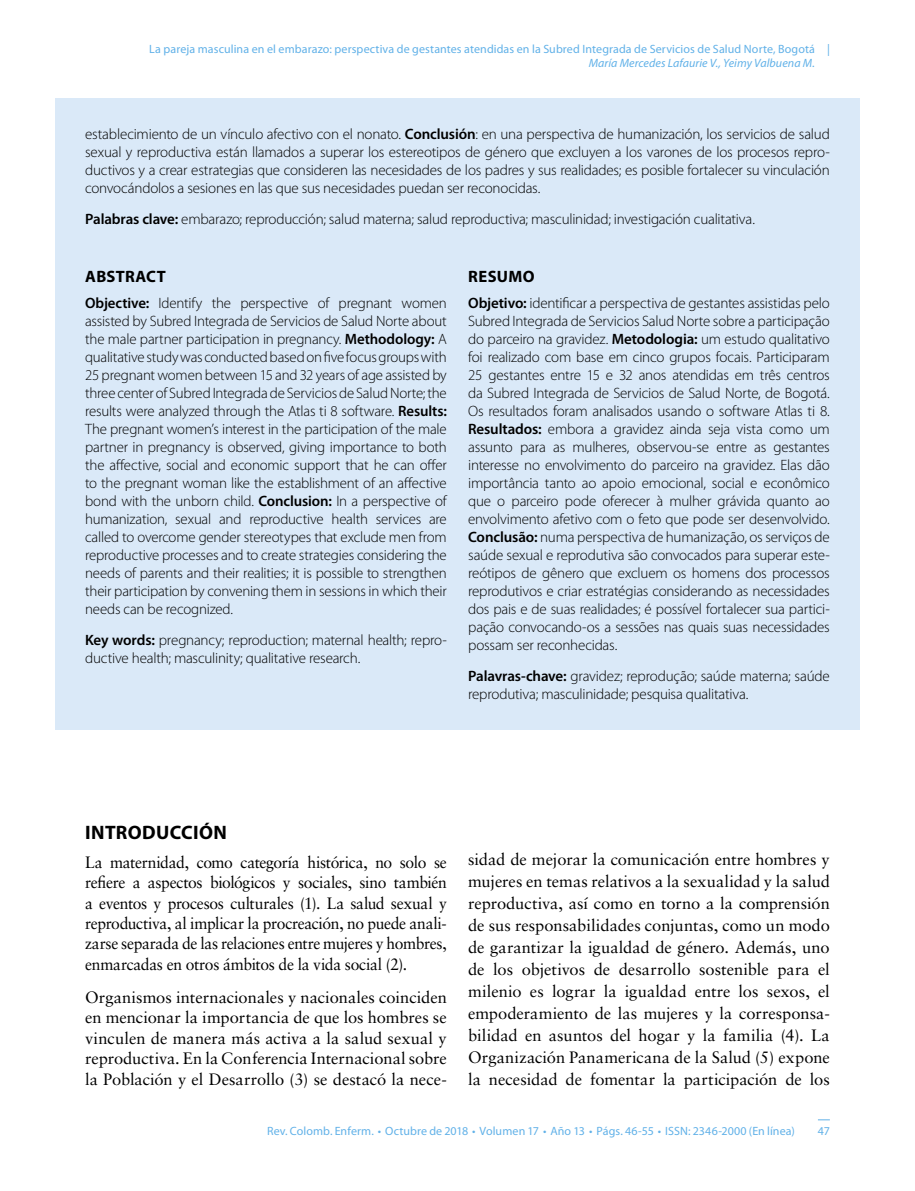
<style>
.page{position:relative;width:915px;height:1191px;background:#fff}
.page>*{position:absolute;margin:0;border:0;box-sizing:border-box;transform-origin:0 0}
.t1{font:700 19.5px "Myriad Pro";letter-spacing:.015em;color:#000}
.t2{font:16.5px/21.9px "Sabon LT Std";letter-spacing:-.005em;color:#000;text-align:justify}
.t3{font:16.5px/20.4px "Sabon LT Std";letter-spacing:-.005em;color:#000;text-align:justify;scale:.95 1}
.t4{font:700 16.5px "Myriad Pro";letter-spacing:.02em;color:#000}
.t5{font:300 15px/18px "Myriad Pro";letter-spacing:-.015em;color:#000;text-align:justify}
.t6{font:12px "Myriad Pro";letter-spacing:.01em;color:#61b1e8}
.t7{font:italic 12px "Myriad Pro";letter-spacing:.01em;color:#61b1e8}
.s1{font-weight:600}
</style>
<div class="page">
<div style="left:55px;top:98px;width:804px;height:631px;background:#dae9f8"></div>
<p class="t6" style="left:149px;top:41px;width:681px">La pareja masculina en el embarazo: perspectiva de gestantes atendidas en la Subred Integrada de Servicios de Salud Norte, Bogotá |</p>
<p class="t7" style="left:588px;top:56px;width:227px">María Mercedes Lafaurie V., Yeimy Valbuena M.</p>
<p class="t5" style="left:85px;top:125px;width:746px">establecimiento de un vínculo afectivo con el nonato. <span class="s1">Conclusión</span>: en una perspectiva de humanización, los servicios de salud sexual y reproductiva están llamados a superar los estereotipos de género que excluyen a los varones de los procesos repro&shy;ductivos y a crear estrategias que consideren las necesidades de los padres y sus realidades; es posible fortalecer su vinculación convocándolos a sesiones en las que sus necesidades puedan ser reconocidas.</p>
<p class="t5" style="left:85px;top:210px;width:671px"><span class="s1">Palabras clave:</span> embarazo; reproducción; salud materna; salud reproductiva; masculinidad; investigación cualitativa.</p>
<p class="t4" style="left:85px;top:265px;width:82px">ABSTRACT</p>
<p class="t5" style="left:85px;top:294px;width:363px"><span class="s1">Objective:</span> Identify the perspective of pregnant women assisted by Subred Integrada de Servicios de Salud Norte about the male partner participation in pregnancy. <span class="s1">Methodology:</span> A qualitative study was conducted based on five focus groups with 25 pregnant women between 15 and 32 years of age assisted by three center of Subred Integrada de Servicios de Salud Norte; the results were analyzed through the Atlas ti 8 software. <span class="s1">Results:<br></span>The pregnant women’s interest in the participation of the male partner in pregnancy is observed, giving importance to both the affective, social and economic support that he can offer to the pregnant woman like the establishment of an affective bond with the unborn child. <span class="s1">Conclusion:</span> In a perspective of humanization, sexual and reproductive health services are called to overcome gender stereotypes that exclude men from reproductive processes and to create strategies considering the needs of parents and their realities; it is possible to strengthen their participation by convening them in sessions in which their needs can be recognized.</p>
<p class="t5" style="left:85px;top:631px;width:363px"><span class="s1">Key words:</span> pregnancy; reproduction; maternal health; repro&shy;ductive health; masculinity; qualitative research.</p>
<p class="t4" style="left:468px;top:265px;width:68px">RESUMO</p>
<p class="t5" style="left:468px;top:294px;width:363px"><span class="s1">Objetivo:</span> identificar a perspectiva de gestantes assistidas pelo Subred Integrada de Servicios Salud Norte sobre a participação do parceiro na gravidez. <span class="s1">Metodologia:</span> um estudo qualitativo foi realizado com base em cinco grupos focais. Participaram 25 gestantes entre 15 e 32 anos atendidas em três centros da Subred Integrada de Servicios de Salud Norte, de Bogotá.<br>Os resultados foram analisados usando o software Atlas ti 8.<br><span class="s1">Resultados:</span> embora a gravidez ainda seja vista como um assunto para as mulheres, observou-se entre as gestantes interesse no envolvimento do parceiro na gravidez. Elas dão importância tanto ao apoio emocional, social e econômico que o parceiro pode oferecer à mulher grávida quanto ao envolvimento afetivo com o feto que pode ser desenvolvido.<br><span class="s1">Conclusão:</span> numa perspectiva de humanização, os serviços de saúde sexual e reprodutiva são convocados para superar este&shy;reótipos de gênero que excluem os homens dos processos reprodutivos e criar estratégias considerando as necessidades dos pais e de suas realidades; é possível fortalecer sua partici&shy;pação convocando-os a sessões nas quais suas necessidades possam ser reconhecidas.</p>
<p class="t5" style="left:468px;top:667px;width:363px"><span class="s1">Palavras-chave:</span> gravidez; reprodução; saúde materna; saúde reprodutiva; masculinidade; pesquisa qualitativa.</p>
<h1 class="t1" style="left:85px;top:819px;width:143px">INTRODUCCIÓN</h1>
<p class="t3" style="left:85px;top:851px;width:382px">La maternidad, como categoría histórica, no solo se refiere a aspectos biológicos y sociales, sino también a eventos y procesos culturales (1). La salud sexual y reproductiva, al implicar la procreación, no puede anali&shy;zarse separada de las relaciones entre mujeres y hombres, enmarcadas en otros ámbitos de la vida social (2).</p>
<p class="t2" style="left:85px;top:987px;width:363px;line-height:20.4px">Organismos internacionales y nacionales coinciden en mencionar la importancia de que los hombres se vinculen de manera más activa a la salud sexual y reproductiva. En la Conferencia Internacional sobre la Población y el Desarrollo (3) se destacó la nece-</p>
<p class="t2" style="left:468px;top:848px;width:363px">sidad de mejorar la comunicación entre hombres y mujeres en temas relativos a la sexualidad y la salud reproductiva, así como en torno a la comprensión de sus responsabilidades conjuntas, como un modo de garantizar la igualdad de género. Además, uno de los objetivos de desarrollo sostenible para el milenio es lograr la igualdad entre los sexos, el empoderamiento de las mujeres y la corresponsa&shy;bilidad en asuntos del hogar y la familia (4). La Organización Panamericana de la Salud (5) expone la necesidad de fomentar la participación de los</p>
<p class="t6" style="left:267px;top:1123px;width:529px">Rev. Colomb. Enferm. • Octubre de 2018 • Volumen 17 • Año 13 • Págs. 46-55 • ISSN: 2346-2000 (En línea)</p>
<p class="t6" style="left:817px;top:1123px;width:13px">47</p>
</div>
